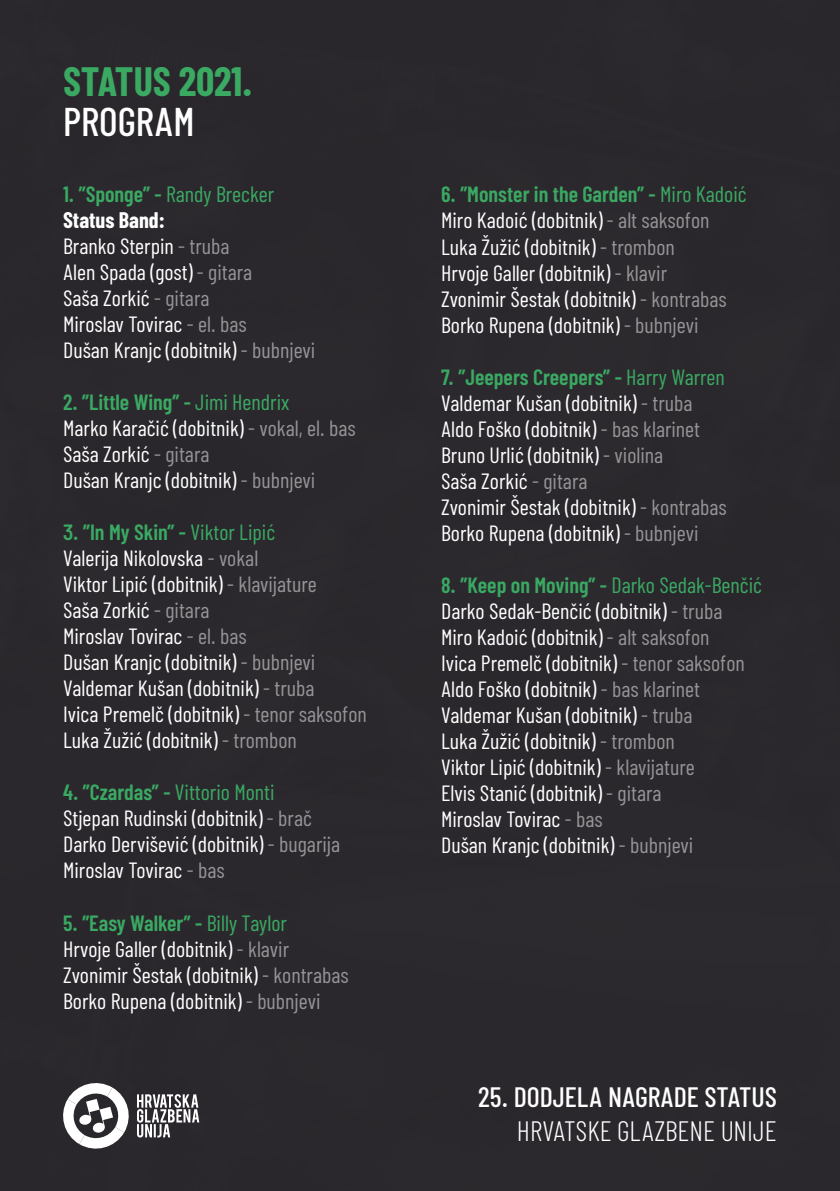
<style>
.page{position:relative;width:840px;height:1191px;background:#fff}
.page>*{position:absolute;margin:0;border:0;box-sizing:border-box;transform-origin:0 0}
.t1{font:700 40px "Barlow Condensed";letter-spacing:-.005em;color:#3aaa63}
.t2{font:500 40px "Barlow Condensed";color:#fff}
.t3{font:500 28px "Barlow Condensed";color:#fff}
.t4{font:300 28px "Barlow Condensed";color:#fff}
.t5{font:22px/26px "Barlow Condensed";color:#fff}
.s1{font-weight:600;color:#3aaa63}
.s2{color:#3aaa63}
.s3{font-weight:700}
.s4{color:rgb(255 255 255/.5)}
</style>
<div class="page">
<div style="left:0;top:0;width:839px;height:1191px;background:#2b282d"></div>
<svg style="left:63px;top:1083px;width:136px;height:66px"></svg>
<h1 class="t1" style="left:63px;top:57px;width:191px">STATUS 2021.</h1>
<h1 class="t2" style="left:63px;top:97px;width:133px">PROGRAM</h1>
<p class="t5" style="left:63px;top:181px;width:254px"><span class="s1">1. ”Sponge” -</span> <span class="s2">Randy Brecker<br></span><span class="s3">Status Band:<br></span>Branko Sterpin <span class="s4">- truba<br></span>Alen Spada (gost) <span class="s4">- gitara<br></span>Saša Zorkić <span class="s4">- gitara<br></span>Miroslav Tovirac <span class="s4">- el. bas<br></span>Dušan Kranjc (dobitnik) <span class="s4">- bubnjevi</span></p>
<p class="t5" style="left:63px;top:389px;width:294px"><span class="s1">2. ”Little Wing” -</span> <span class="s2">Jimi Hendrix<br></span>Marko Karačić (dobitnik) <span class="s4">- vokal, el. bas<br></span>Saša Zorkić <span class="s4">- gitara<br></span>Dušan Kranjc (dobitnik) <span class="s4">- bubnjevi</span></p>
<p class="t5" style="left:63px;top:519px;width:305px"><span class="s1">3. ”In My Skin” -</span> <span class="s2">Viktor Lipić<br></span>Valerija Nikolovska <span class="s4">- vokal<br></span>Viktor Lipić (dobitnik) <span class="s4">- klavijature<br></span>Saša Zorkić <span class="s4">- gitara<br></span>Miroslav Tovirac <span class="s4">- el. bas<br></span>Dušan Kranjc (dobitnik) <span class="s4">- bubnjevi<br></span>Valdemar Kušan (dobitnik) <span class="s4">- truba<br></span>Ivica Premelč (dobitnik) <span class="s4">- tenor saksofon<br></span>Luka Žužić (dobitnik) <span class="s4">- trombon</span></p>
<p class="t5" style="left:63px;top:779px;width:278px"><span class="s1">4. ”Czardas” -</span> <span class="s2">Vittorio Monti<br></span>Stjepan Rudinski (dobitnik) <span class="s4">- brač<br></span>Darko Dervišević (dobitnik) <span class="s4">- bugarija<br></span>Miroslav Tovirac <span class="s4">- bas</span></p>
<p class="t5" style="left:63px;top:909px;width:287px"><span class="s1">5. ”Easy Walker” -</span> <span class="s2">Billy Taylor<br></span>Hrvoje Galler (dobitnik) <span class="s4">- klavir </span>Zvonimir Šestak (dobitnik) <span class="s4">- kontrabas </span>Borko Rupena (dobitnik) <span class="s4">- bubnjevi</span></p>
<p class="t5" style="left:441px;top:181px;width:307px"><span class="s1">6. ”Monster in the Garden” -</span> <span class="s2">Miro Kadoić </span>Miro Kadoić (dobitnik) <span class="s4">- alt saksofon </span>Luka Žužić (dobitnik) <span class="s4">- trombon<br></span>Hrvoje Galler (dobitnik) <span class="s4">- klavir<br></span>Zvonimir Šestak (dobitnik) <span class="s4">- kontrabas </span>Borko Rupena (dobitnik) <span class="s4">- bubnjevi</span></p>
<p class="t5" style="left:441px;top:363px;width:287px"><span class="s1">7. ”Jeepers Creepers” -</span> <span class="s2">Harry Warren </span>Valdemar Kušan (dobitnik) <span class="s4">- truba </span>Aldo Foško (dobitnik) <span class="s4">- bas klarinet </span>Bruno Urlić (dobitnik) <span class="s4">- violina<br></span>Saša Zorkić <span class="s4">- gitara<br></span>Zvonimir Šestak (dobitnik) <span class="s4">- kontrabas </span>Borko Rupena (dobitnik) <span class="s4">- bubnjevi</span></p>
<p class="t5" style="left:441px;top:571px;width:322px"><span class="s1">8. ”Keep on Moving” -</span> <span class="s2">Darko Sedak-Benčić </span>Darko Sedak-Benčić (dobitnik) <span class="s4">- truba<br></span>Miro Kadoić (dobitnik) <span class="s4">- alt saksofon<br></span>Ivica Premelč (dobitnik) <span class="s4">- tenor saksofon </span>Aldo Foško (dobitnik) <span class="s4">- bas klarinet </span>Valdemar Kušan (dobitnik) <span class="s4">- truba<br></span>Luka Žužić (dobitnik) <span class="s4">- trombon<br></span>Viktor Lipić (dobitnik) <span class="s4">- klavijature<br></span>Elvis Stanić (dobitnik) <span class="s4">- gitara<br></span>Miroslav Tovirac <span class="s4">- bas<br></span>Dušan Kranjc (dobitnik) <span class="s4">- bubnjevi</span></p>
<p class="t3" style="left:478px;top:1079px;width:300px">25. DODJELA NAGRADE STATUS</p>
<p class="t4" style="left:516px;top:1113px;width:261px">HRVATSKE GLAZBENE UNIJE</p>
</div>
